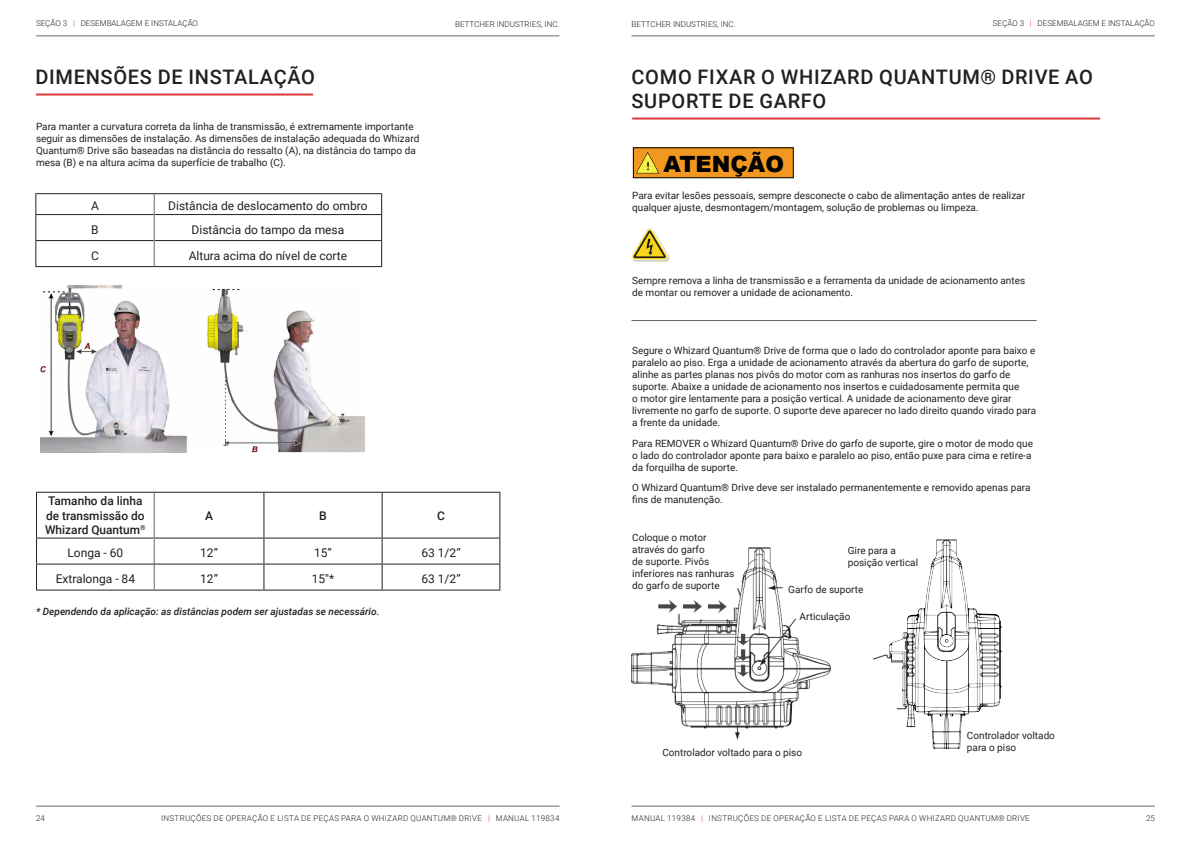
<style>
.page{position:relative;width:1191px;height:842px;background:#fff}
.page>*{position:absolute;margin:0;border:0;box-sizing:border-box;transform-origin:0 0}
.t1{font:900 22.4px "Arial";color:#000}
.t2{font:500 20px/24px "Roboto";letter-spacing:.035em;color:#231f20}
.Table_copy_regular{font:12px "Roboto";color:#231f20}
.Table_copy_Bold{font:500 12px/14.4px "Roboto";color:#231f20}
.Body_copy_Regular{font:10px/12px "Roboto";color:#231f20}
.Body_Copy_Medium_Ita{font:italic 500 10px "Roboto";color:#231f20}
.t3{font:300 8px "Roboto";letter-spacing:.03em;color:#231f20}
.t4{font:300 8px "Roboto";color:#231f20}
.s1{color:#de363b}
</style>
<div class="page">
<hr style="left:36px;top:806px;width:523px;height:1px;background:#656a6d">
<hr style="left:631px;top:806px;width:524px;height:1px;background:#656a6d">
<hr style="left:36px;top:36px;width:523px;height:1px;background:#656a6d">
<hr style="left:631px;top:36px;width:524px;height:1px;background:#656a6d">
<hr style="left:36px;top:94px;width:277px;height:2px;background:#de363b">
<hr style="left:632px;top:118px;width:468px;height:2px;background:#de363b">
<img style="left:41px;top:286px;width:323px;height:166px">
<img style="left:632px;top:228px;width:36px;height:34px">
<div style="left:633px;top:148px;width:160px;height:30px;background:#f29820"></div>
<svg style="left:636px;top:152px;width:24px;height:22px"></svg>
<img style="left:631px;top:547px;width:199px;height:193px">
<img style="left:873px;top:540px;width:128px;height:208px">
<hr style="left:631px;top:320px;width:405px;height:1px;background:#656a6d">
<hr style="left:35px;top:214px;width:119px;height:1px;background:#231f20">
<hr style="left:155px;top:214px;width:227px;height:1px;background:#231f20">
<hr style="left:35px;top:240px;width:119px;height:1px;background:#231f20">
<hr style="left:155px;top:240px;width:227px;height:1px;background:#231f20">
<svg style="left:381px;top:194px;width:1px;height:72px"></svg>
<svg style="left:154px;top:194px;width:1px;height:72px"></svg>
<hr style="left:35px;top:193px;width:119px;height:1px;background:#231f20">
<hr style="left:154px;top:193px;width:228px;height:1px;background:#231f20">
<svg style="left:35px;top:194px;width:1px;height:72px"></svg>
<hr style="left:35px;top:266px;width:119px;height:1px;background:#231f20">
<hr style="left:154px;top:266px;width:228px;height:1px;background:#231f20">
<hr style="left:263px;top:493px;width:1px;height:44px;background:#231f20">
<hr style="left:36px;top:537px;width:118px;height:1px;background:#231f20">
<hr style="left:155px;top:537px;width:109px;height:1px;background:#231f20">
<hr style="left:264px;top:537px;width:118px;height:1px;background:#231f20">
<hr style="left:382px;top:537px;width:118px;height:1px;background:#231f20">
<svg style="left:263px;top:538px;width:1px;height:52px"></svg>
<hr style="left:154px;top:493px;width:1px;height:45px;background:#656a6d">
<svg style="left:154px;top:538px;width:1px;height:52px"></svg>
<hr style="left:36px;top:492px;width:118px;height:1px;background:#231f20">
<hr style="left:36px;top:493px;width:1px;height:44px;background:#231f20">
<hr style="left:154px;top:492px;width:110px;height:1px;background:#231f20">
<hr style="left:264px;top:492px;width:118px;height:1px;background:#231f20">
<hr style="left:382px;top:492px;width:118px;height:1px;background:#231f20">
<hr style="left:382px;top:493px;width:1px;height:44px;background:#231f20">
<hr style="left:499px;top:493px;width:1px;height:44px;background:#231f20">
<hr style="left:36px;top:564px;width:118px;height:1px;background:#231f20">
<svg style="left:36px;top:538px;width:1px;height:52px"></svg>
<hr style="left:154px;top:564px;width:110px;height:1px;background:#231f20">
<hr style="left:264px;top:564px;width:118px;height:1px;background:#231f20">
<hr style="left:382px;top:564px;width:118px;height:1px;background:#231f20">
<svg style="left:382px;top:538px;width:1px;height:52px"></svg>
<svg style="left:499px;top:538px;width:1px;height:52px"></svg>
<hr style="left:36px;top:590px;width:118px;height:1px;background:#231f20">
<hr style="left:154px;top:590px;width:110px;height:1px;background:#231f20">
<hr style="left:264px;top:590px;width:118px;height:1px;background:#231f20">
<hr style="left:382px;top:590px;width:118px;height:1px;background:#231f20">
<p class="t4" style="left:36px;top:18px;width:164px">SEÇÃO 3 <span class="s1">|</span> DESEMBALAGEM E INSTALAÇÃO</p>
<p class="t4" style="left:455px;top:18px;width:106px">BETTCHER INDUSTRIES, INC.</p>
<p class="t4" style="left:631px;top:18px;width:106px">BETTCHER INDUSTRIES, INC.</p>
<p class="t4" style="left:993px;top:18px;width:164px">SEÇÃO 3 <span class="s1">|</span> DESEMBALAGEM E INSTALAÇÃO</p>
<p class="t2" style="left:35px;top:64px;width:281px">DIMENSÕES DE INSTALAÇÃO</p>
<p class="Body_copy_Regular" style="left:36px;top:120px;width:385px">Para manter a curvatura correta da linha de transmissão, é extremamente importante seguir as dimensões de instalação. As dimensões de instalação adequada do Whizard Quantum® Drive são baseadas na distância do ressalto (A), na distância do tampo da mesa (B) e na altura acima da superfície de trabalho (C).</p>
<p class="Table_copy_regular" style="left:91px;top:198px;width:9px">A</p>
<p class="Table_copy_regular" style="left:168px;top:198px;width:201px">Distância de deslocamento do ombro</p>
<p class="Table_copy_regular" style="left:91px;top:221px;width:9px">B</p>
<p class="Table_copy_regular" style="left:192px;top:221px;width:154px">Distância do tampo da mesa</p>
<p class="Table_copy_regular" style="left:91px;top:247px;width:9px">C</p>
<p class="Table_copy_regular" style="left:189px;top:247px;width:160px">Altura acima do nível de corte</p>
<p class="Table_copy_Bold" style="left:45px;top:493px;width:102px">Tamanho da linha de transmissão do<br>Whizard Quantum<sup>®</sup></p>
<p class="Table_copy_Bold" style="left:205px;top:508px;width:9px">A</p>
<p class="Table_copy_Bold" style="left:319px;top:508px;width:9px">B</p>
<p class="Table_copy_Bold" style="left:437px;top:508px;width:9px">C</p>
<p class="Table_copy_regular" style="left:67px;top:545px;width:57px">Longa - 60</p>
<p class="Table_copy_regular" style="left:200px;top:545px;width:19px">12”</p>
<p class="Table_copy_regular" style="left:314px;top:545px;width:19px">15”</p>
<p class="Table_copy_regular" style="left:421px;top:545px;width:41px">63 1/2”</p>
<p class="Table_copy_regular" style="left:56px;top:571px;width:81px">Extralonga - 84</p>
<p class="Table_copy_regular" style="left:200px;top:571px;width:19px">12”</p>
<p class="Table_copy_regular" style="left:312px;top:571px;width:24px">15"*</p>
<p class="Table_copy_regular" style="left:421px;top:571px;width:41px">63 1/2”</p>
<p class="Body_Copy_Medium_Ita" style="left:36px;top:605px;width:345px">* Dependendo da aplicação: as distâncias podem ser ajustadas se necessário.</p>
<p class="t2" style="left:631px;top:64px;width:463px">COMO FIXAR O WHIZARD QUANTUM® DRIVE AO<br>SUPORTE DE GARFO</p>
<p class="t1" style="left:663px;top:148px;width:122px">ATENÇÃO</p>
<p class="Body_copy_Regular" style="left:632px;top:189px;width:394px">Para evitar lesões pessoais, sempre desconecte o cabo de alimentação antes de realizar qualquer ajuste, desmontagem/montagem, solução de problemas ou limpeza.</p>
<p class="Body_copy_Regular" style="left:632px;top:274px;width:394px">Sempre remova a linha de transmissão e a ferramenta da unidade de acionamento antes de montar ou remover a unidade de acionamento.</p>
<p class="Body_copy_Regular" style="left:632px;top:344px;width:405px">Segure o Whizard Quantum® Drive de forma que o lado do controlador aponte para baixo e paralelo ao piso. Erga a unidade de acionamento através da abertura do garfo de suporte, alinhe as partes planas nos pivôs do motor com as ranhuras nos insertos do garfo de suporte. Abaixe a unidade de acionamento nos insertos e cuidadosamente permita que<br>o motor gire lentamente para a posição vertical. A unidade de acionamento deve girar livremente no garfo de suporte. O suporte deve aparecer no lado direito quando virado para a frente da unidade.</p>
<p class="Body_copy_Regular" style="left:632px;top:437px;width:402px">Para REMOVER o Whizard Quantum® Drive do garfo de suporte, gire o motor de modo que o lado do controlador aponte para baixo e paralelo ao piso, então puxe para cima e retire-a da forquilha de suporte.</p>
<p class="Body_copy_Regular" style="left:632px;top:481px;width:400px">O Whizard Quantum® Drive deve ser instalado permanentemente e removido apenas para fins de manutenção.</p>
<p class="Body_copy_Regular" style="left:632px;top:531px;width:104px">Coloque o motor através do garfo<br>de suporte. Pivôs inferiores nas ranhuras do garfo de suporte</p>
<p class="Body_copy_Regular" style="left:848px;top:544px;width:72px">Gire para a posição vertical</p>
<p class="Body_copy_Regular" style="left:788px;top:583px;width:76px">Garfo de suporte</p>
<p class="Body_copy_Regular" style="left:799px;top:610px;width:52px">Articulação</p>
<p class="Body_copy_Regular" style="left:662px;top:745px;width:141px">Controlador voltado para o piso</p>
<p class="Body_copy_Regular" style="left:967px;top:729px;width:90px">Controlador voltado para o piso</p>
<p class="t3" style="left:161px;top:812px;width:400px">INSTRUÇÕES DE OPERAÇÃO E LISTA DE PEÇAS PARA O WHIZARD QUANTUM® DRIVE <span class="s1">|</span> MANUAL 119834</p>
<p class="t3" style="left:631px;top:812px;width:400px">MANUAL 119384 <span class="s1">|</span> INSTRUÇÕES DE OPERAÇÃO E LISTA DE PEÇAS PARA O WHIZARD QUANTUM® DRIVE</p>
<p class="t3" style="left:36px;top:812px;width:10px">24</p>
<p class="t3" style="left:1146px;top:812px;width:10px">25</p>
</div>
